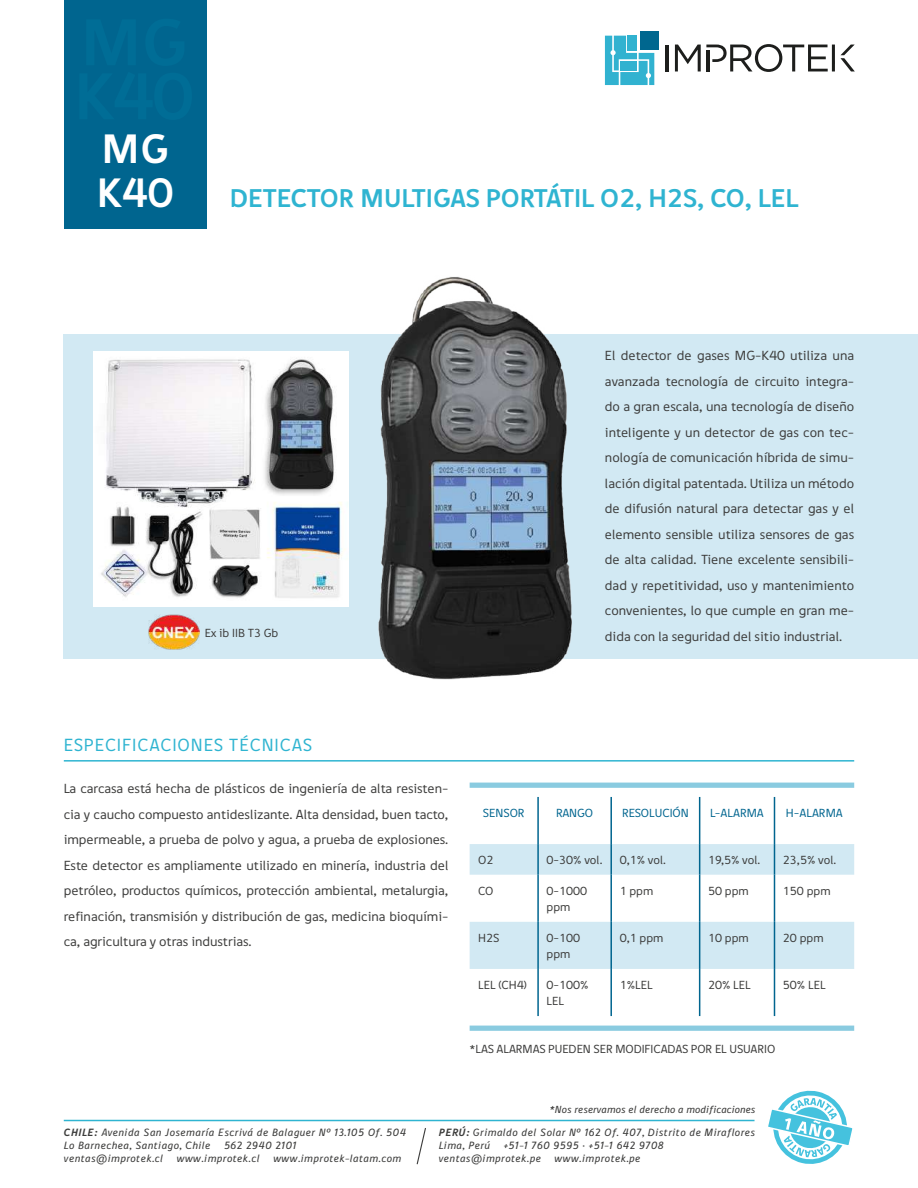
<style>
.page{position:relative;width:918px;height:1188px;background:#fff}
.page>*{position:absolute;margin:0;border:0;box-sizing:border-box;transform-origin:0 0}
.t1{font:700 42px/43.5px "Digna";color:#fff}
.t2{font:700 26.25px "Digna";color:#2fb4d1}
.t3{font:18px "Digna";letter-spacing:.05em;color:#2fb4d1}
.t4{font:13.5px/25.5px "Digna";letter-spacing:-.005em;color:#3c3c3b;text-align:justify}
.t5{font:12px/16.5px "Digna";color:#3c3c3b}
.t6{font:12px "Digna";color:#00658f}
.t7{font:italic 10.8px/12.9px "Digna";letter-spacing:.03em;color:#3c3c3b}
.t8{font:italic 10.5px "Digna";color:#3c3c3b}
.s1{font-weight:700}
</style>
<div class="page">
<div style="left:64px;top:0;width:142px;height:229px;background:#00658f"></div>
<hr style="left:666px;top:45px;width:3px;height:26px;background:#1d1e1c">
<svg style="left:675px;top:44px;width:180px;height:28px"></svg>
<div style="left:640px;top:32px;width:18px;height:18px;background:#00678f"></div>
<svg style="left:605px;top:36px;width:49px;height:49px"></svg>
<svg style="left:768px;top:1090px;width:85px;height:74px"></svg>
<hr style="left:64px;top:1120px;width:691px;height:1px;background:#2fb4d1">
<svg style="left:416px;top:1128px;width:10px;height:37px"></svg>
<div style="left:64px;top:335px;width:854px;height:324px;background:#d2e9f3"></div>
<hr style="left:64px;top:760px;width:790px;height:2px;background:#2fb4d1">
<img style="left:348px;top:277px;width:255px;height:403px">
<img style="left:149px;top:614px;width:50px;height:35px">
<svg style="left:470px;top:844px;width:384px;height:125px;fill:#d2e9f3"></svg>
<hr style="left:537px;top:797px;width:2px;height:47px;background:#00658f">
<hr style="left:610px;top:797px;width:2px;height:47px;background:#00658f">
<hr style="left:699px;top:797px;width:1px;height:47px;background:#00658f">
<hr style="left:774px;top:797px;width:1px;height:47px;background:#00658f">
<hr style="left:537px;top:844px;width:2px;height:31px;background:#00658f">
<hr style="left:610px;top:844px;width:2px;height:31px;background:#00658f">
<hr style="left:699px;top:844px;width:1px;height:31px;background:#00658f">
<hr style="left:774px;top:844px;width:1px;height:31px;background:#00658f">
<hr style="left:537px;top:875px;width:2px;height:47px;background:#00658f">
<hr style="left:610px;top:875px;width:2px;height:47px;background:#00658f">
<hr style="left:699px;top:875px;width:1px;height:47px;background:#00658f">
<hr style="left:774px;top:875px;width:1px;height:47px;background:#00658f">
<hr style="left:537px;top:922px;width:2px;height:47px;background:#00658f">
<hr style="left:610px;top:922px;width:2px;height:47px;background:#00658f">
<hr style="left:699px;top:922px;width:1px;height:47px;background:#00658f">
<hr style="left:774px;top:922px;width:1px;height:47px;background:#00658f">
<hr style="left:537px;top:969px;width:2px;height:47px;background:#00658f">
<hr style="left:610px;top:969px;width:2px;height:47px;background:#00658f">
<hr style="left:699px;top:969px;width:1px;height:47px;background:#00658f">
<hr style="left:774px;top:969px;width:1px;height:47px;background:#00658f">
<div style="left:470px;top:783px;width:384px;height:5px;background:#8acbe0"></div>
<div style="left:470px;top:1026px;width:384px;height:5px;background:#8acbe0"></div>
<img style="left:94px;top:352px;width:254px;height:254px">
<h1 class="t1" style="left:97px;top:126px;width:78px">MG<br>K40</h1>
<h2 class="t2" style="left:230px;top:181px;width:570px">DETECTOR MULTIGAS PORTÁTIL O2, H2S, CO, LEL</h2>
<p class="t5" style="left:205px;top:624px;width:75px">Ex ib IIB T3 Gb</p>
<p class="t4" style="left:605px;top:343px;width:251px">El detector de gases MG-K40 utiliza una avanzada tecnología de circuito integra&shy;do a gran escala, una tecnología de diseño inteligente y un detector de gas con tec&shy;nología de comunicación híbrida de simu&shy;lación digital patentada. Utiliza un método de difusión natural para detectar gas y el elemento sensible utiliza sensores de gas de alta calidad. Tiene excelente sensibili&shy;dad y repetitividad, uso y mantenimiento convenientes, lo que cumple en gran me&shy;dida con la seguridad del sitio industrial.</p>
<h3 class="t3" style="left:64px;top:734px;width:250px">ESPECIFICACIONES TÉCNICAS</h3>
<p class="t4" style="left:64px;top:776px;width:386px">La carcasa está hecha de plásticos de ingeniería de alta resisten&shy;cia y caucho compuesto antideslizante. Alta densidad, buen tacto, impermeable, a prueba de polvo y agua, a prueba de explosiones.<br>Este detector es ampliamente utilizado en minería, industria del petróleo, productos químicos, protección ambiental, metalurgia, refinación, transmisión y distribución de gas, medicina bioquími&shy;ca, agricultura y otras industrias.</p>
<p class="t6" style="left:483px;top:806px;width:43px">SENSOR</p>
<p class="t6" style="left:556px;top:806px;width:39px">RANGO</p>
<p class="t6" style="left:622px;top:806px;width:68px">RESOLUCIÓN</p>
<p class="t6" style="left:710px;top:806px;width:55px">L-ALARMA</p>
<p class="t6" style="left:786px;top:806px;width:58px">H-ALARMA</p>
<p class="t5" style="left:478px;top:852px;width:17px">O2</p>
<p class="t5" style="left:547px;top:852px;width:57px">0-30% vol.</p>
<p class="t5" style="left:620px;top:852px;width:48px">0,1% vol.</p>
<p class="t5" style="left:708px;top:852px;width:54px">19,5% vol.</p>
<p class="t5" style="left:783px;top:852px;width:55px">23,5% vol.</p>
<p class="t5" style="left:478px;top:882px;width:17px">CO</p>
<p class="t5" style="left:547px;top:882px;width:42px">0-1000 ppm</p>
<p class="t5" style="left:620px;top:882px;width:35px">1 ppm</p>
<p class="t5" style="left:708px;top:882px;width:42px">50 ppm</p>
<p class="t5" style="left:783px;top:882px;width:49px">150 ppm</p>
<p class="t5" style="left:478px;top:929px;width:23px">H2S</p>
<p class="t5" style="left:547px;top:929px;width:35px">0-100 ppm</p>
<p class="t5" style="left:620px;top:929px;width:45px">0,1 ppm</p>
<p class="t5" style="left:708px;top:929px;width:42px">10 ppm</p>
<p class="t5" style="left:783px;top:929px;width:42px">20 ppm</p>
<p class="t5" style="left:478px;top:976px;width:50px">LEL (CH4)</p>
<p class="t5" style="left:547px;top:976px;width:44px">0-100%<br>LEL</p>
<p class="t5" style="left:620px;top:976px;width:34px">1%LEL</p>
<p class="t5" style="left:708px;top:976px;width:44px">20% LEL</p>
<p class="t5" style="left:783px;top:976px;width:44px">50% LEL</p>
<p class="t5" style="left:470px;top:1040px;width:307px">*LAS ALARMAS PUEDEN SER MODIFICADAS POR EL USUARIO</p>
<p class="t8" style="left:550px;top:1104px;width:207px">*Nos reservamos el derecho a modificaciones</p>
<p class="t7" style="left:64px;top:1126px;width:344px"><span class="s1">CHILE:</span> Avenida San Josemaría Escrivá de Balaguer Nº 13.105 Of. 504<br>Lo Barnechea, Santiago, Chile</p>
<p class="t7" style="left:224px;top:1139px;width:74px">562 2940 2101</p>
<p class="t7" style="left:64px;top:1152px;width:101px">ventas@improtek.cl</p>
<p class="t7" style="left:177px;top:1152px;width:85px">www.improtek.cl</p>
<p class="t7" style="left:273px;top:1152px;width:130px">www.improtek-latam.com</p>
<p class="t7" style="left:439px;top:1126px;width:318px"><span class="s1">PERÚ:</span> Grimaldo del Solar Nº 162 Of. 407, Distrito de Miraflores<br>Lima, Perú</p>
<p class="t7" style="left:439px;top:1139px;width:227px;text-indent:65px">+51-1 760 9595 · +51-1 642 9708 ventas@improtek.pe</p>
<p class="t7" style="left:555px;top:1152px;width:87px">www.improtek.pe</p>
</div>
